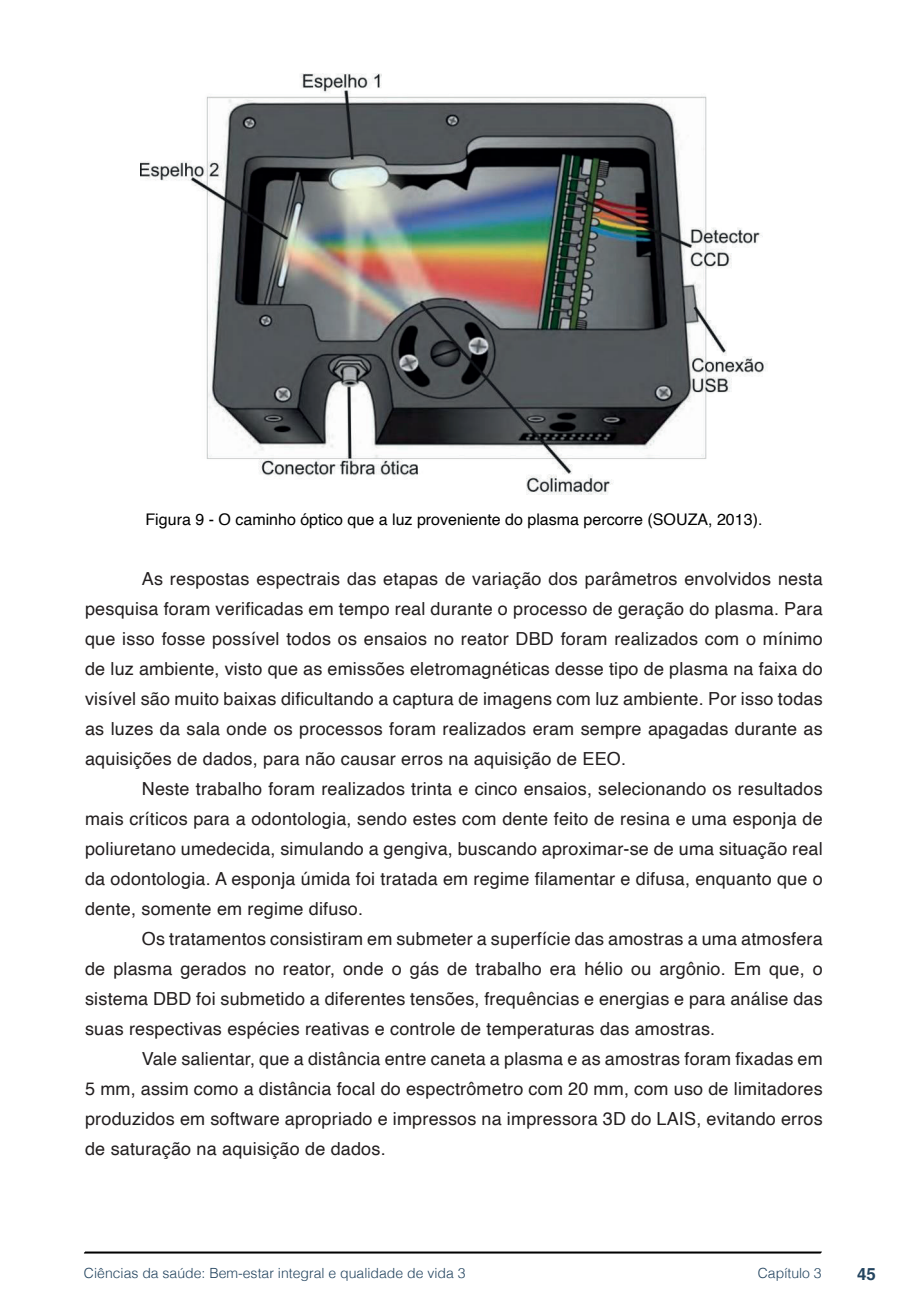
<style>
.page{position:relative;width:908px;height:1304px;background:#fff}
.page>*{position:absolute;margin:0;border:0;box-sizing:border-box;transform-origin:0 0}
.txt{font:18px/30px "Helvetica";letter-spacing:.01em;color:#231f20;text-align:justify}
.t1{font:700 16.8px "Helvetica";color:#23445f}
.imagens_graf_tab{font:16px "Helvetica";color:#000}
.t2{font:300 14px "Helvetica";color:#23445f}
</style>
<div class="page">
<svg style="left:84px;top:1251px;width:737px;height:3px;background:#515151"></svg>
<img style="left:141px;top:74px;width:626px;height:420px">
<p class="imagens_graf_tab" style="left:145px;top:507px;width:618px">Figura 9 - O caminho óptico que a luz proveniente do plasma percorre (SOUZA, 2013).</p>
<p class="txt" style="left:85px;top:564px;width:738px;text-indent:57px">As respostas espectrais das etapas de variação dos parâmetros envolvidos nesta pesquisa foram verificadas em tempo real durante o processo de geração do plasma. Para que isso fosse possível todos os ensaios no reator DBD foram realizados com o mínimo de luz ambiente, visto que as emissões eletromagnéticas desse tipo de plasma na faixa do visível são muito baixas dificultando a captura de imagens com luz ambiente. Por isso todas as luzes da sala onde os processos foram realizados eram sempre apagadas durante as aquisições de dados, para não causar erros na aquisição de EEO.</p>
<p class="txt" style="left:85px;top:774px;width:738px;text-indent:57px">Neste trabalho foram realizados trinta e cinco ensaios, selecionando os resultados mais críticos para a odontologia, sendo estes com dente feito de resina e uma esponja de poliuretano umedecida, simulando a gengiva, buscando aproximar-se de uma situação real da odontologia. A esponja úmida foi tratada em regime filamentar e difusa, enquanto que o dente, somente em regime difuso.</p>
<p class="txt" style="left:85px;top:924px;width:738px;text-indent:57px">Os tratamentos consistiram em submeter a superfície das amostras a uma atmosfera de plasma gerados no reator, onde o gás de trabalho era hélio ou argônio. Em que, o sistema DBD foi submetido a diferentes tensões, frequências e energias e para análise das suas respectivas espécies reativas e controle de temperaturas das amostras.</p>
<p class="txt" style="left:85px;top:1044px;width:738px;text-indent:57px">Vale salientar, que a distância entre caneta a plasma e as amostras foram fixadas em 5 mm, assim como a distância focal do espectrômetro com 20 mm, com uso de limitadores produzidos em software apropriado e impressos na impressora 3D do LAIS, evitando erros de saturação na aquisição de dados.</p>
<p class="t2" style="left:84px;top:1261px;width:383px">Ciências da saúde: Bem-estar integral e qualidade de vida 3</p>
<p class="t2" style="left:757px;top:1261px;width:65px">Capítulo 3</p>
<p class="t1" style="left:856px;top:1264px;width:20px">45</p>
</div>
